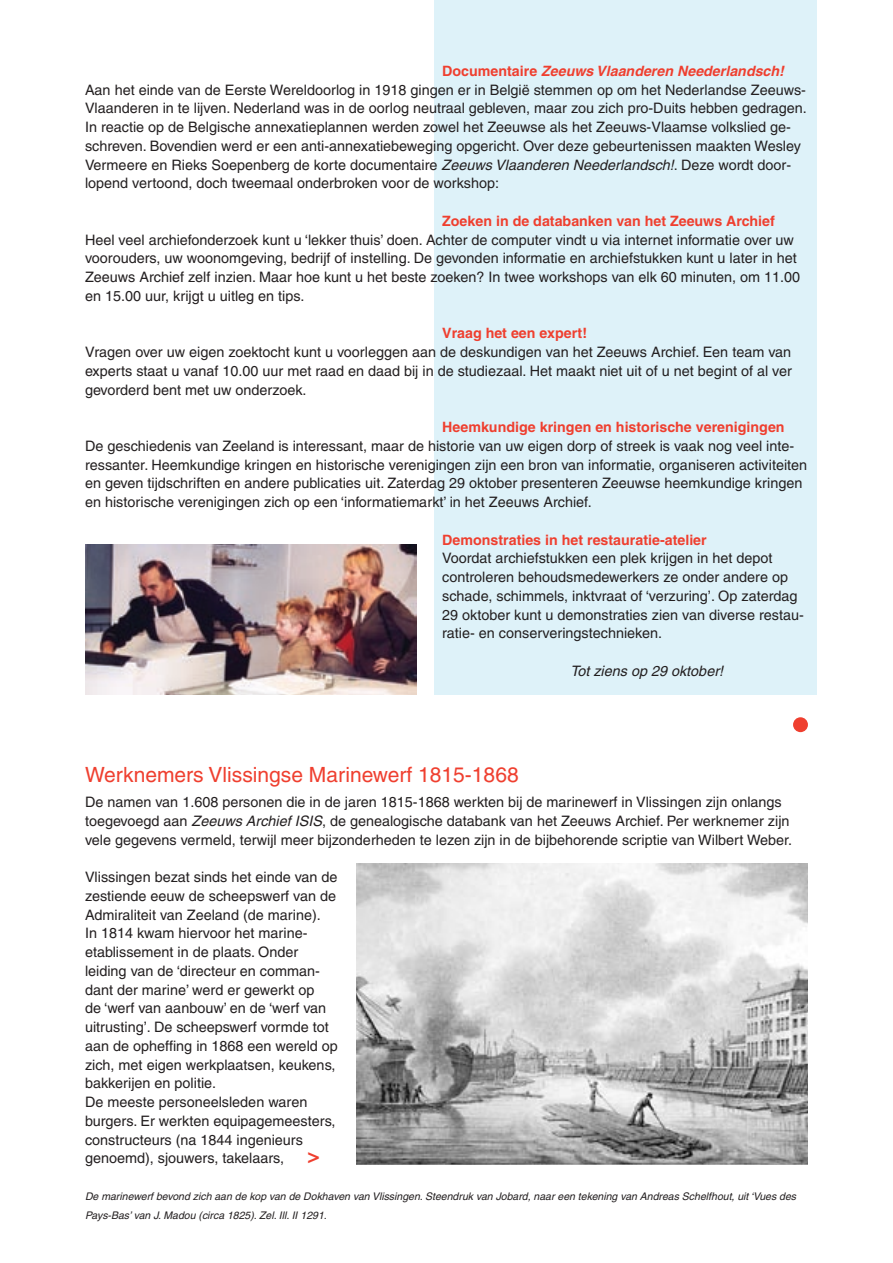
<style>
.page{position:relative;width:893px;height:1263px;background:#fff}
.page>*{position:absolute;margin:0;border:0;box-sizing:border-box;transform-origin:0 0}
.Kop{font:21px "Helvetica";color:#ef3f2f}
.plat{font:700 21px "Helvetica";color:#ef3f2f}
.plat-2{font:14.4px/18.8px "Helvetica";color:#231f20}
.plat-3{font:italic 14.4px "Helvetica";color:#231f20}
.subkop{font:700 14.25px "Helvetica";color:#ef3f2f}
.subkop-2{font:italic 700 14.25px "Helvetica";color:#ef3f2f}
.bijschrift{font:italic 10.5px/18.8px "Helvetica";color:#231f20}
.s1{font-style:normal}
.s2{font-style:italic}
</style>
<div class="page">
<div style="left:434px;top:0;width:382px;height:695px;background:#def2f9"></div>
<img style="left:85px;top:545px;width:332px;height:150px">
<div style="left:793px;top:717px;width:15px;height:15px;background:#ef3f2f;border-radius:50%"></div>
<img style="left:357px;top:863px;width:451px;height:301px">
<p class="subkop-2" style="left:442px;top:62px;width:343px"><span class="s1">Documentaire</span> Zeeuws Vlaanderen Neederlandsch!</p>
<p class="plat-2" style="left:85px;top:80px;width:723px">Aan het einde van de Eerste Wereldoorlog in 1918 gingen er in België stemmen op om het Nederlandse Zeeuws-Vlaanderen in te lijven. Nederland was in de oorlog neutraal gebleven, maar zou zich pro-Duits hebben gedragen.<br>In reactie op de Belgische annexatieplannen werden zowel het Zeeuwse als het Zeeuws-Vlaamse volkslied ge&shy;schreven. Bovendien werd er een anti-annexatiebeweging opgericht. Over deze gebeurtenissen maakten Wesley Vermeere en Rieks Soepenberg de korte documentaire <span class="s2">Zeeuws Vlaanderen Neederlandsch!</span>. Deze wordt door&shy;lopend vertoond, doch tweemaal onderbroken voor de workshop:</p>
<p class="subkop" style="left:442px;top:212px;width:334px">Zoeken in de databanken van het Zeeuws Archief</p>
<p class="plat-2" style="left:85px;top:230px;width:716px">Heel veel archiefonderzoek kunt u ‘lekker thuis’ doen. Achter de computer vindt u via internet informatie over uw voorouders, uw woonomgeving, bedrijf of instelling. De gevonden informatie en archiefstukken kunt u later in het Zeeuws Archief zelf inzien. Maar hoe kunt u het beste zoeken? In twee workshops van elk 60 minuten, om 11.00 en 15.00 uur, krijgt u uitleg en tips.</p>
<p class="subkop" style="left:442px;top:325px;width:146px">Vraag het een expert!</p>
<p class="plat-2" style="left:85px;top:343px;width:708px;text-align:justify">Vragen over uw eigen zoektocht kunt u voorleggen aan de deskundigen van het Zeeuws Archief. Een team van experts staat u vanaf 10.00 uur met raad en daad bij in de studiezaal. Het maakt niet uit of u net begint of al ver gevorderd bent met uw onderzoek.</p>
<p class="subkop" style="left:442px;top:418px;width:344px">Heemkundige kringen en historische verenigingen</p>
<p class="plat-2" style="left:85px;top:436px;width:724px">De geschiedenis van Zeeland is interessant, maar de historie van uw eigen dorp of streek is vaak nog veel inte&shy;ressanter. Heemkundige kringen en historische verenigingen zijn een bron van informatie, organiseren activiteiten en geven tijdschriften en andere publicaties uit. Zaterdag 29 oktober presenteren Zeeuwse heemkundige kringen en historische verenigingen zich op een ‘informatiemarkt’ in het Zeeuws Archief.</p>
<p class="subkop" style="left:442px;top:531px;width:266px">Demonstraties in het restauratie-atelier</p>
<p class="plat-2" style="left:442px;top:549px;width:363px">Voordat archiefstukken een plek krijgen in het depot controleren behoudsmedewerkers ze onder andere op schade, schimmels, inktvraat of ‘verzuring’. Op zaterdag 29 oktober kunt u demonstraties zien van diverse restau&shy;ratie- en conserveringstechnieken.</p>
<p class="plat-3" style="left:570px;top:662px;width:154px">Tot ziens op 29 oktober!</p>
<p class="Kop" style="left:85px;top:763px;width:435px">Werknemers Vlissingse Marinewerf 1815-1868</p>
<p class="plat-2" style="left:85px;top:793px;width:709px">De namen van 1.608 personen die in de jaren 1815-1868 werkten bij de marinewerf in Vlissingen zijn onlangs toegevoegd aan <span class="s2">Zeeuws Archief ISIS</span>, de genealogische databank van het Zeeuws Archief. Per werknemer zijn vele gegevens vermeld, terwijl meer bijzonderheden te lezen zijn in de bijbehorende scriptie van Wilbert Weber.</p>
<p class="plat-2" style="left:85px;top:868px;width:254px">Vlissingen bezat sinds het einde van de zestiende eeuw de scheepswerf van de Admiraliteit van Zeeland (de marine).<br>In 1814 kwam hiervoor het marine&shy;etablissement in de plaats. Onder leiding van de ‘directeur en comman&shy;dant der marine’ werd er gewerkt op<br>de ‘werf van aanbouw’ en de ‘werf van uitrusting’. De scheepswerf vormde tot aan de opheffing in 1868 een wereld op zich, met eigen werkplaatsen, keukens, bakkerijen en politie.</p>
<p class="plat-2" style="left:85px;top:1093px;width:252px">De meeste personeelsleden waren burgers. Er werkten equipagemeesters, constructeurs (na 1844 ingenieurs genoemd), sjouwers, takelaars,</p>
<p class="bijschrift" style="left:85px;top:1187px;width:713px">De marinewerf bevond zich aan de kop van de Dokhaven van Vlissingen. Steendruk van Jobard, naar een tekening van Andreas Schelfhout, uit ‘Vues des<br>Pays-Bas’ van J. Madou (circa 1825). Zel. Ill. II 1291.</p>
<p class="plat" style="left:308px;top:1143px;width:14px">&gt;</p>
</div>
